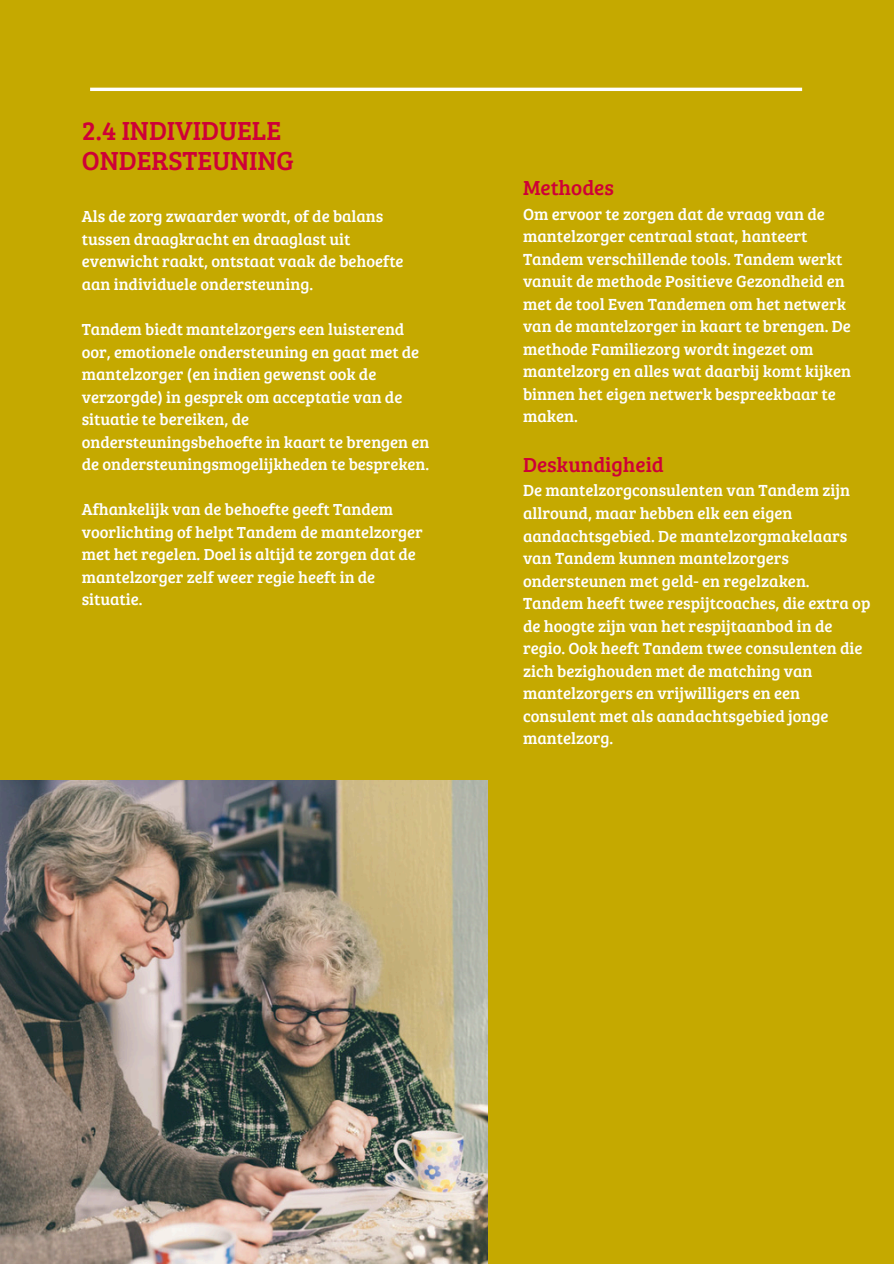
<style>
.page{position:relative;width:894px;height:1264px;background:#fff}
.page>*{position:absolute;margin:0;border:0;box-sizing:border-box;transform-origin:0 0}
.t1{font:27px/29.2px "Bree Serif";color:#ce0037}
.t2{font:21px "Bree Serif";color:#ce0037}
.t3{font:16.65px/22.5px "Bree Serif";color:#fff}
.t4{font:16.5px/22.5px "Bree Serif";color:#fff}
</style>
<div class="page">
<div style="left:0;top:0;width:893px;height:1263px;background:#c5a900"></div>
<img style="left:0;top:780px;width:487px;height:483px">
<hr style="left:90px;top:88px;width:711px;height:3px;background:#fff">
<p class="t1" style="left:82px;top:115px;width:213px">2.4 INDIVIDUELE<br>ONDERSTEUNING</p>
<h1 class="t4" style="left:82px;top:205px;width:323px">Als de zorg zwaarder wordt, of de balans tussen draagkracht en draaglast uit evenwicht raakt, ontstaat vaak de behoefte aan individuele ondersteuning.</h1>
<p class="t4" style="left:82px;top:317px;width:349px">Tandem biedt mantelzorgers een luisterend oor, emotionele ondersteuning en gaat met de mantelzorger (en indien gewenst ook de verzorgde) in gesprek om acceptatie van de situatie te bereiken, de ondersteuningsbehoefte in kaart te brengen en de ondersteuningsmogelijkheden te bespreken.</p>
<p class="t4" style="left:82px;top:497px;width:342px">Afhankelijk van de behoefte geeft Tandem voorlichting of helpt Tandem de mantelzorger met het regelen. Doel is altijd te zorgen dat de mantelzorger zelf weer regie heeft in de situatie.</p>
<p class="t2" style="left:523px;top:172px;width:92px">Methodes</p>
<p class="t3" style="left:523px;top:202px;width:329px">Om ervoor te zorgen dat de vraag van de mantelzorger centraal staat, hanteert Tandem verschillende tools. Tandem werkt vanuit de methode Positieve Gezondheid en met de tool Even Tandemen om het netwerk van de mantelzorger in kaart te brengen. De methode Familiezorg wordt ingezet om mantelzorg en alles wat daarbij komt kijken binnen het eigen netwerk bespreekbaar te maken.</p>
<p class="t2" style="left:523px;top:449px;width:142px">Deskundigheid</p>
<p class="t3" style="left:523px;top:478px;width:349px">De mantelzorgconsulenten van Tandem zijn allround, maar hebben elk een eigen aandachtsgebied. De mantelzorgmakelaars van Tandem kunnen mantelzorgers ondersteunen met geld- en regelzaken.<br>Tandem heeft twee respijtcoaches, die extra op de hoogte zijn van het respijtaanbod in de regio. Ook heeft Tandem twee consulenten die zich bezighouden met de matching van mantelzorgers en vrijwilligers en een consulent met als aandachtsgebied jonge mantelzorg.</p>
</div>
